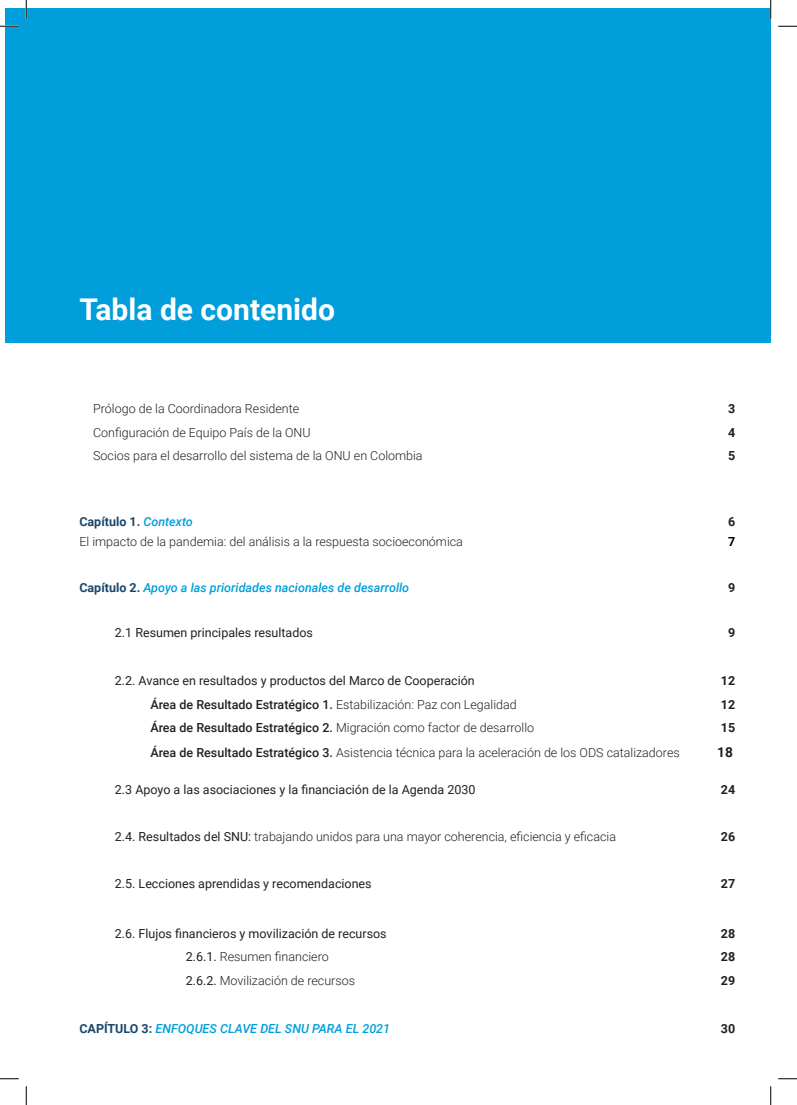
<style>
.page{position:relative;width:797px;height:1105px;background:#fff}
.page>*{position:absolute;margin:0;border:0;box-sizing:border-box;transform-origin:0 0}
.t1{font:700 30px "Roboto";color:#fff}
.t2{font:700 13.75px "Roboto";color:#231f20}
.Toc_2{font:300 12.5px "Roboto";color:#231f20}
.Toc_2-2{font:12.5px "Roboto";color:#231f20}
.Toc_3{font:300 12.5px "Roboto";color:#231f20}
.Toc_1{font:italic 500 12.5px "Roboto";color:#009edb}
.Toc_1-2{font:300 12.5px "Roboto";color:#231f20}
.Toc_2-3{font:700 12.5px "Roboto";color:#231f20}
.Toc_1-3{font:700 12.5px "Roboto";color:#1a476b}
.Toc_1-4{font:700 12.5px "Roboto";color:#231f20}
.Toc_3-2{font:700 12.5px "Roboto";color:#231f20}
.Toc_1-5{font:700 12.5px "Roboto";color:#000}
.s1{font-weight:500;font-style:italic;color:#009edb}
.s2{font-weight:700;font-style:normal;color:#1a476b}
.s3{font-weight:500}
.s4{font-weight:400}
</style>
<div class="page">
<div style="left:5px;top:9px;width:765px;height:334px;background:#009edb"></div>
<svg style="left:0;top:25px;width:19px;height:2px"></svg>
<svg style="left:778px;top:25px;width:19px;height:2px"></svg>
<svg style="left:0;top:1078px;width:19px;height:1px"></svg>
<svg style="left:778px;top:1078px;width:19px;height:1px"></svg>
<svg style="left:25px;top:0;width:2px;height:19px"></svg>
<svg style="left:25px;top:1086px;width:2px;height:19px"></svg>
<svg style="left:770px;top:0;width:1px;height:19px"></svg>
<svg style="left:770px;top:1086px;width:1px;height:19px"></svg>
<p class="t1" style="left:79px;top:288px;width:257px">Tabla de contenido</p>
<p class="Toc_2" style="left:93px;top:400px;width:207px">Prólogo de la Coordinadora Residente</p>
<p class="Toc_2-3" style="left:728px;top:400px;width:9px">3</p>
<p class="Toc_2" style="left:93px;top:423px;width:219px">Configuración de Equipo País de la ONU</p>
<p class="Toc_2-3" style="left:728px;top:423px;width:9px">4</p>
<p class="Toc_2" style="left:93px;top:447px;width:331px">Socios para el desarrollo del sistema de la ONU en Colombia</p>
<p class="Toc_2-3" style="left:728px;top:447px;width:9px">5</p>
<p class="Toc_1-3" style="left:79px;top:512px;width:115px">Capítulo 1. <span class="s1">Contexto</span></p>
<p class="Toc_1-4" style="left:728px;top:512px;width:9px">6</p>
<p class="Toc_1-2" style="left:79px;top:533px;width:385px">El impacto de la pandemia: del análisis a la respuesta socioeconómica</p>
<p class="Toc_1-5" style="left:728px;top:533px;width:9px">7</p>
<p class="Toc_1" style="left:79px;top:579px;width:331px"><span class="s2">Capítulo 2.</span> Apoyo a las prioridades nacionales de desarrollo</p>
<p class="Toc_1-4" style="left:728px;top:579px;width:9px">9</p>
<p class="Toc_2-2" style="left:115px;top:624px;width:200px">2.1 Resumen principales resultados</p>
<p class="Toc_2-3" style="left:728px;top:624px;width:9px">9</p>
<p class="Toc_2-2" style="left:115px;top:672px;width:361px">2.2. Avance en resultados y productos del Marco de Cooperación</p>
<p class="Toc_2-3" style="left:721px;top:672px;width:16px">12</p>
<p class="Toc_3" style="left:150px;top:695px;width:368px"><span class="s3">Área de Resultado Estratégico 1.</span> Estabilización: Paz con Legalidad</p>
<p class="Toc_3-2" style="left:721px;top:695px;width:16px">12</p>
<p class="Toc_3" style="left:150px;top:719px;width:385px"><span class="s3">Área de Resultado Estratégico 2.</span> Migración como factor de desarrollo</p>
<p class="Toc_3-2" style="left:721px;top:719px;width:16px">15</p>
<p class="Toc_2" style="left:150px;top:744px;width:531px"><span class="s3">Área de Resultado Estratégico 3.</span> Asistencia técnica para la aceleración de los ODS catalizadores</p>
<p class="t2" style="left:717px;top:742px;width:17px">18</p>
<p class="Toc_2-2" style="left:115px;top:781px;width:362px">2.3 Apoyo a las asociaciones y la financiación de la Agenda 2030</p>
<p class="Toc_2-3" style="left:721px;top:781px;width:16px">24</p>
<p class="Toc_2" style="left:115px;top:828px;width:502px"><span class="s4">2.4. Resultados del SNU:</span> trabajando unidos para una mayor coherencia, eficiencia y eficacia</p>
<p class="Toc_2-3" style="left:721px;top:828px;width:16px">26</p>
<p class="Toc_2-2" style="left:115px;top:875px;width:258px">2.5. Lecciones aprendidas y recomendaciones</p>
<p class="Toc_2-3" style="left:721px;top:875px;width:16px">27</p>
<p class="Toc_2-2" style="left:115px;top:924px;width:273px">2.6. Flujos financieros y movilización de recursos</p>
<p class="Toc_2-3" style="left:721px;top:924px;width:16px">28</p>
<p class="Toc_2" style="left:186px;top:948px;width:144px"><span class="s4">2.6.1.</span> Resumen financiero</p>
<p class="Toc_2-3" style="left:721px;top:948px;width:16px">28</p>
<p class="Toc_2" style="left:186px;top:971px;width:171px"><span class="s4">2.6.2.</span> Movilización de recursos</p>
<p class="Toc_2-3" style="left:721px;top:971px;width:16px">29</p>
<p class="Toc_1" style="left:79px;top:1020px;width:312px"><span class="s2">CAPÍTULO 3:</span> ENFOQUES CLAVE DEL SNU PARA EL 2021</p>
<p class="Toc_1-4" style="left:721px;top:1020px;width:16px">30</p>
</div>
